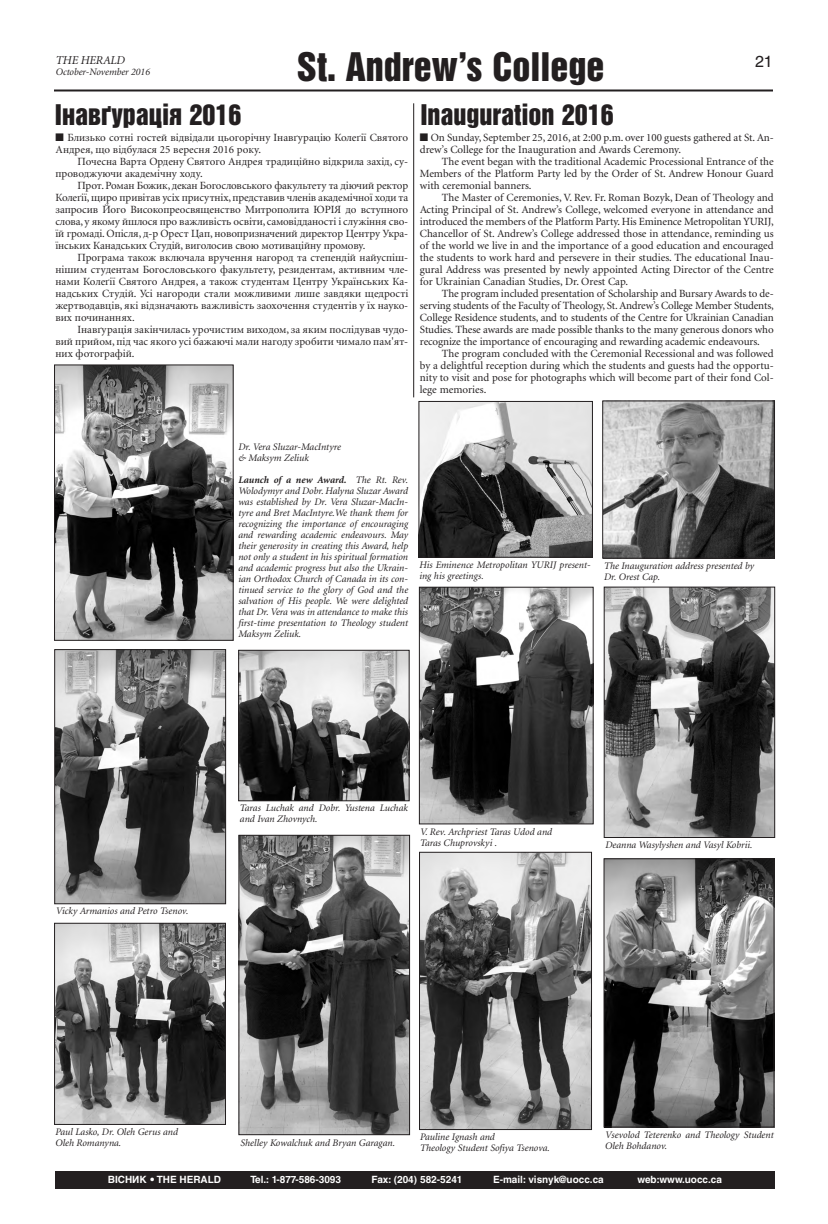
<style>
.page{position:relative;width:828px;height:1224px;background:#fff}
.page>*{position:absolute;margin:0;border:0;box-sizing:border-box;transform-origin:0 0}
.t1{font:36px "Helvetica Inserat Cyr Upright";color:#231f20}
.t2{font:26px "Helvetica Inserat Cyr Upright";color:#231f20}
.t3{font:16px "Helvetica Cyr Upright";color:#231f20}
.t4{font:italic 12px "Minion Cyr";letter-spacing:-.015em;color:#231f20}
.t5{font:11px/12px "Minion Cyr";color:#231f20;text-align:justify}
.t6{font:italic 10px/11px "Minion Cyr";color:#231f20}
.t7{font:700 10px "Helvetica Cyr";color:#fff}
.s1{font-weight:700}
</style>
<div class="page">
<hr style="left:54px;top:90px;width:719px;height:2px;background:#231f20">
<div style="left:55px;top:1171px;width:720px;height:18px;background:#231f20"></div>
<img style="left:56px;top:367px;width:175px;height:272px">
<div style="left:54px;top:365px;width:179px;height:276px;border:1px solid #231f20"></div>
<img style="left:421px;top:403px;width:170px;height:152px">
<div style="left:419px;top:401px;width:174px;height:156px;border:1px solid #231f20"></div>
<img style="left:606px;top:589px;width:167px;height:247px">
<div style="left:604px;top:587px;width:171px;height:251px;border:1px solid #231f20"></div>
<img style="left:421px;top:589px;width:170px;height:233px">
<div style="left:419px;top:587px;width:174px;height:237px;border:1px solid #231f20"></div>
<img style="left:56px;top:651px;width:168px;height:251px">
<div style="left:54px;top:649px;width:172px;height:255px;border:1px solid #231f20"></div>
<img style="left:241px;top:837px;width:167px;height:296px">
<div style="left:239px;top:835px;width:171px;height:300px;border:1px solid #231f20"></div>
<img style="left:606px;top:861px;width:166px;height:264px">
<div style="left:604px;top:859px;width:170px;height:268px;border:1px solid #231f20"></div>
<img style="left:421px;top:854px;width:169px;height:274px">
<div style="left:419px;top:852px;width:173px;height:278px;border:1px solid #231f20"></div>
<img style="left:240px;top:652px;width:167px;height:147px">
<div style="left:238px;top:650px;width:171px;height:151px;border:1px solid #231f20"></div>
<img style="left:56px;top:925px;width:168px;height:198px">
<div style="left:54px;top:923px;width:172px;height:202px;border:1px solid #231f20"></div>
<img style="left:604px;top:403px;width:169px;height:153px">
<div style="left:602px;top:401px;width:173px;height:157px;border:1px solid #231f20"></div>
<hr style="left:413px;top:103px;width:1px;height:294px;background:#231f20">
<h1 class="t1" style="left:297px;top:52px;width:309px">St. Andrew’s College</h1>
<p class="t4" style="left:56px;top:56px;width:71px">THE HERALD</p>
<h3 class="t3" style="left:755px;top:56px;width:19px">21</h3>
<p class="t6" style="left:56px;top:68px;width:96px">October-November 2016</p>
<h2 class="t2" style="left:55px;top:104px;width:188px">Інавґурація 2016</h2>
<p class="t5" style="left:55px;top:132px;width:354px">■ Близько сотні гостей відвідали цьогорічну Інавґурацію Колеґії Святого<br>Андрея, що відбулася 25 вересня 2016 року.</p>
<p class="t5" style="left:55px;top:156px;width:354px;text-indent:22px">Почесна Варта Ордену Святого Андрея традиційно відкрила захід, су&shy;проводжуючи академічну ходу.</p>
<p class="t5" style="left:55px;top:180px;width:354px;text-indent:22px">Прот.Роман Божик, декан Богословського факультету та діючий ректор Колеґії,щиро привітав усіх присутніх,представив членів академічної ходи та запросив Його Високопреосвященство Митрополита ЮРІЯ до вступного слова, у якому йшлося про важливість освіти, самовідданості і служіння сво&shy;їй громаді. Опісля, д-р Орест Цап, новопризначений директор Центру Укра&shy;їнських Канадських Студій, виголосив свою мотиваційну промову.</p>
<p class="t5" style="left:55px;top:252px;width:354px;text-indent:22px">Програма також включала вручення нагород та степендій найуспіш&shy;нішим студентам Богословського факультету, резидентам, активним чле&shy;нами Колеґії Святого Андрея, а також студентам Центру Українських Ка&shy;надських Студій. Усі нагороди стали можливими лише завдяки щедрості жертводавців, які відзначають важливість заохочення студентів у їх науко&shy;вих починаннях.</p>
<p class="t5" style="left:55px;top:324px;width:354px;text-indent:22px">Інавґурація закінчилась урочистим виходом, за яким послідував чудо&shy;вий прийом, під час якого усі бажаючі мали нагоду зробити чимало пам'ят&shy;них фотографій.</p>
<h2 class="t2" style="left:420px;top:104px;width:195px">Inauguration 2016</h2>
<p class="t5" style="left:420px;top:132px;width:355px">■ On Sunday, September 25, 2016, at 2:00 p.m. over 100 guests gathered at St.An&shy;drew’s College for the Inauguration and Awards Ceremony.</p>
<p class="t5" style="left:420px;top:156px;width:355px;text-indent:22px">The event began with the traditional Academic Processional Entrance of the Members of the Platform Party led by the Order of St. Andrew Honour Guard with ceremonial banners.</p>
<p class="t5" style="left:420px;top:192px;width:355px;text-indent:22px">The Master of Ceremonies, V. Rev. Fr. Roman Bozyk, Dean of Theology and Acting Principal of St. Andrew’s College, welcomed everyone in attendance and introduced the members of the Platform Party.His Eminence Metropolitan YURIJ, Chancellor of St. Andrew’s College addressed those in attendance, reminding us of the world we live in and the importance of a good education and encouraged the students to work hard and persevere in their studies. The educational Inau&shy;gural Address was presented by newly appointed Acting Director of the Centre for Ukrainian Canadian Studies, Dr. Orest Cap.</p>
<p class="t5" style="left:420px;top:288px;width:355px;text-indent:22px">The program included presentation of Scholarship and Bursary Awards to de&shy;serving students of the Faculty of Theology, St.Andrew’s College Member Students, College Residence students, and to students of the Centre for Ukrainian Canadian Studies. These awards are made possible thanks to the many generous donors who recognize the importance of encouraging and rewarding academic endeavours.</p>
<p class="t5" style="left:420px;top:348px;width:355px;text-indent:22px">The program concluded with the Ceremonial Recessional and was followed by a delightful reception during which the students and guests had the opportu&shy;nity to visit and pose for photographs which will become part of their fond Col&shy;lege memories.</p>
<p class="t6" style="left:238px;top:442px;width:104px">Dr. Vera Sluzar-MacIntyre &amp; Maksym Zeliuk</p>
<p class="t6" style="left:238px;top:475px;width:171px;text-align:justify"><span class="s1">Launch of a new Award.</span> The Rt. Rev.<br>Wolodymyr and Dobr. Halyna Sluzar Award was established by Dr. Vera Sluzar-MacIn&shy;tyre and Bret MacIntyre.We thank them for recognizing the importance of encouraging and rewarding academic endeavours. May their generosity in creating this Award, help not only a student in his spiritual formation and academic progress but also the Ukrain&shy;ian Orthodox Church of Canada in its con&shy;tinued service to the glory of God and the salvation of His people. We were delighted that Dr.Vera was in attendance to make this first-time presentation to Theology student Maksym Zeliuk.</p>
<p class="t6" style="left:419px;top:560px;width:173px">His Eminence Metropolitan YURIJ present&shy;ing his greetings.</p>
<p class="t6" style="left:604px;top:561px;width:152px">The Inauguration address presented by<br>Dr. Orest Cap.</p>
<p class="t6" style="left:56px;top:906px;width:134px">Vicky Armanios and Petro Tsenov.</p>
<p class="t6" style="left:240px;top:804px;width:170px">Taras Luchak and Dobr. Yustena Luchak and Ivan Zhovnych.</p>
<p class="t6" style="left:420px;top:827px;width:134px">V. Rev. Archpriest Taras Udod and<br>Taras Chuprovskyi .</p>
<p class="t6" style="left:605px;top:840px;width:149px">Deanna Wasylyshen and Vasyl Kobrii.</p>
<p class="t6" style="left:55px;top:1128px;width:124px">Paul Lasko, Dr. Oleh Gerus and<br>Oleh Romanyna.</p>
<p class="t6" style="left:241px;top:1138px;width:156px">Shelley Kowalchuk and Bryan Garagan.</p>
<p class="t6" style="left:420px;top:1132px;width:131px">Pauline Ignash and<br>Theology Student Sofiya Tsenova.</p>
<p class="t6" style="left:605px;top:1130px;width:170px">Vsevolod Teterenko and Theology Student<br>Oleh Bohdanov.</p>
<p class="t7" style="left:108px;top:1176px;width:115px">ВІСНИК • THE HERALD</p>
<p class="t7" style="left:251px;top:1176px;width:92px">Tel.: 1-877-586-3093</p>
<p class="t7" style="left:372px;top:1176px;width:92px">Fax: (204) 582-5241</p>
<p class="t7" style="left:493px;top:1176px;width:112px">E-mail: visnyk@uocc.ca</p>
<p class="t7" style="left:637px;top:1176px;width:86px">web:www.uocc.ca</p>
</div>
